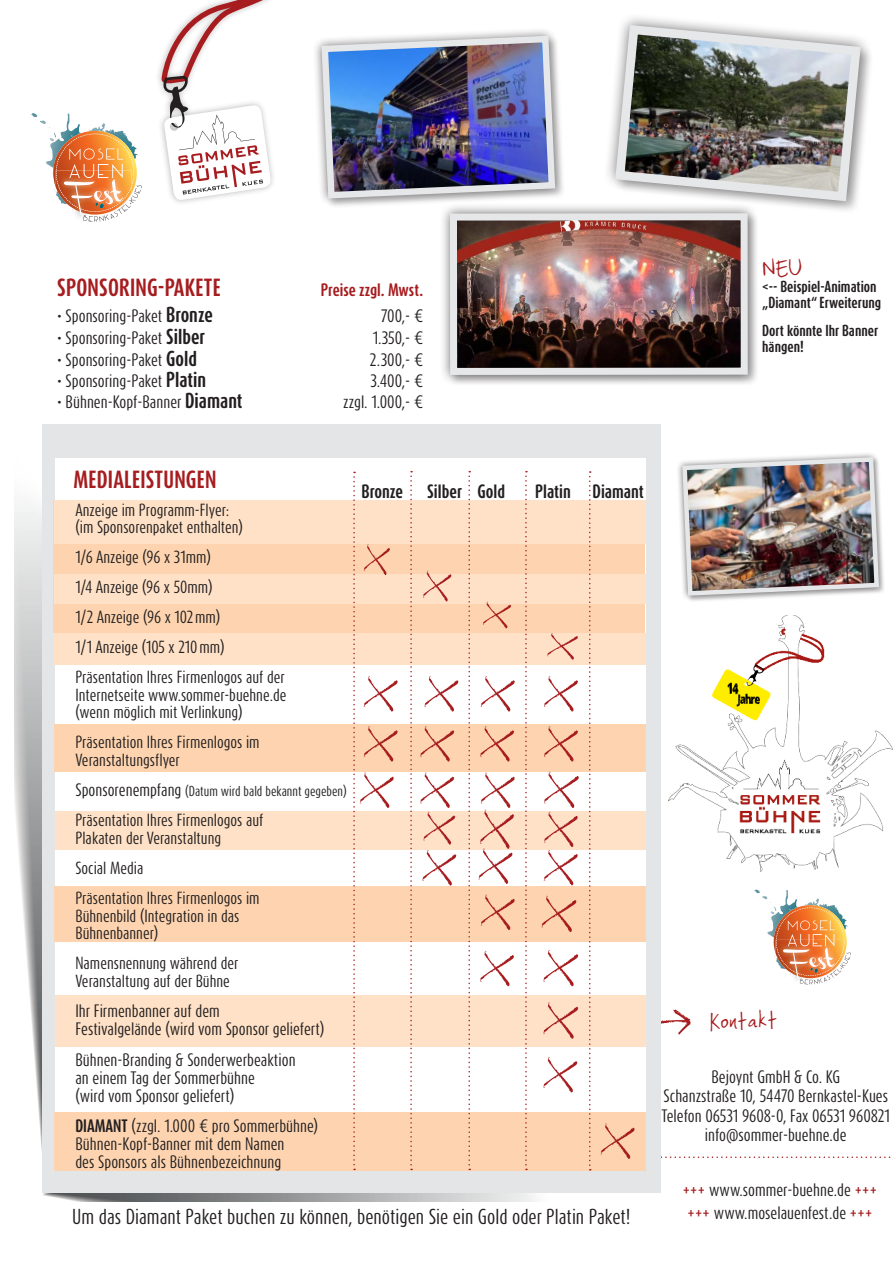
<style>
.page{position:relative;width:893px;height:1263px;background:#fff}
.page>*{position:absolute;margin:0;border:0;box-sizing:border-box;transform-origin:0 0}
.t1{font:24.3px "Faraco Hand";color:#a61c1f}
.t2{font:700 20.7px "Dax Compact Pro";letter-spacing:.01em;color:#a61c1f}
.t3{font:18px "Dax Compact Pro";color:#231f20}
.t4{font:700 16.05px "Dax Compact Pro";color:#231f20}
.t5{font:15px/18px "Dax Compact Pro";color:#231f20}
.t6{font:700 15px "Dax Compact Pro";color:#a61c1f}
.t7{font:14.7px/17.5px "Dax Compact Pro";color:#231f20}
.t8{font:700 13.35px/15.9px "Dax Compact Pro";color:#231f20}
.t9{font:12px "Dax Compact Pro";color:#231f20}
.s1{font-weight:700;font-size:18px}
.s2{font-size:15px}
.s3{font-weight:700}
.s4{font-weight:500;color:#a61c1f}
</style>
<div class="page">
<svg style="left:158px;top:0;width:115px;height:201px"></svg>
<svg style="left:31px;top:113px;width:111px;height:109px"></svg>
<svg style="left:53px;top:1193px;width:482px;height:9px;background:#9d9fa0"></svg>
<svg style="left:15px;top:488px;width:28px;height:685px"></svg>
<div style="left:43px;top:424px;width:618px;height:769px;background:#e4e5e7"></div>
<div style="left:55px;top:458px;width:591px;height:663px;background:#fff"></div>
<div style="left:54px;top:1112px;width:592px;height:58px;background:#fdd4af"></div>
<div style="left:54px;top:724px;width:592px;height:47px;background:#fdd4af"></div>
<div style="left:54px;top:633px;width:592px;height:31px;background:#fee1c6"></div>
<div style="left:55px;top:995px;width:591px;height:51px;background:#fee1c6"></div>
<div style="left:54px;top:886px;width:592px;height:55px;background:#fdd4af"></div>
<div style="left:55px;top:811px;width:591px;height:39px;background:#fee1c6"></div>
<div style="left:54px;top:500px;width:591px;height:132px;background:#fdd4af"></div>
<div style="left:55px;top:500px;width:591px;height:44px;background:#fee1c6"></div>
<div style="left:54px;top:575px;width:592px;height:29px;background:#fee1c6"></div>
<svg style="left:410px;top:471px;width:2px;height:699px"></svg>
<svg style="left:468px;top:471px;width:2px;height:699px"></svg>
<svg style="left:525px;top:471px;width:2px;height:699px"></svg>
<svg style="left:420px;top:726px;width:34px;height:36px"></svg>
<svg style="left:480px;top:951px;width:34px;height:35px"></svg>
<svg style="left:423px;top:570px;width:28px;height:31px"></svg>
<svg style="left:483px;top:601px;width:28px;height:27px"></svg>
<svg style="left:424px;top:676px;width:35px;height:35px"></svg>
<svg style="left:481px;top:676px;width:34px;height:35px"></svg>
<svg style="left:480px;top:726px;width:34px;height:36px"></svg>
<svg style="left:353px;top:472px;width:45px;height:698px"></svg>
<svg style="left:420px;top:772px;width:36px;height:113px"></svg>
<svg style="left:479px;top:772px;width:36px;height:112px"></svg>
<svg style="left:481px;top:894px;width:34px;height:36px"></svg>
<div style="left:440px;top:203px;width:318px;height:183px;background:#231f20;opacity:.61"></div>
<img style="left:458px;top:221px;width:282px;height:146px">
<div style="left:450px;top:213px;width:298px;height:162px;border:7px solid #e6e7e9"></div>
<svg style="left:315px;top:30px;width:250px;height:179px"></svg>
<img style="left:318px;top:32px;width:240px;height:170px">
<svg style="left:601px;top:17px;width:269px;height:199px"></svg>
<img style="left:610px;top:20px;width:255px;height:186px">
<svg style="left:537px;top:453px;width:356px;height:717px"></svg>
<h2 class="t2" style="left:57px;top:274px;width:165px">SPONSORING-PAKETE</h2>
<p class="t6" style="left:321px;top:280px;width:104px">Preise zzgl. Mwst.</p>
<p class="t5" style="left:57px;top:307px;width:157px">• Sponsoring-Paket <span class="s1">Bronze</span></p>
<p class="t5" style="left:381px;top:307px;width:43px">700,- €</p>
<p class="t5" style="left:57px;top:329px;width:150px">• Sponsoring-Paket <span class="s1">Silber</span></p>
<p class="t5" style="left:373px;top:329px;width:52px">1.350,- €</p>
<p class="t5" style="left:57px;top:350px;width:141px">• Sponsoring-Paket <span class="s1">Gold</span></p>
<p class="t5" style="left:370px;top:350px;width:55px">2.300,- €</p>
<p class="t5" style="left:57px;top:372px;width:151px">• Sponsoring-Paket <span class="s1">Platin</span></p>
<p class="t5" style="left:370px;top:372px;width:54px">3.400,- €</p>
<p class="t5" style="left:57px;top:393px;width:187px">• Bühnen-Kopf-Banner <span class="s1">Diamant</span></p>
<p class="t5" style="left:343px;top:393px;width:81px">zzgl. 1.000,- €</p>
<p class="t8" style="left:762px;top:279px;width:121px">&lt;-- Beispiel-Animation „Diamant“ Erweiterung</p>
<p class="t8" style="left:762px;top:322px;width:118px">Dort könnte Ihr Banner hängen!</p>
<h2 class="t2" style="left:73px;top:466px;width:145px">MEDIALEISTUNGEN</h2>
<p class="t7" style="left:75px;top:501px;width:169px">Anzeige im Programm-Flyer: (im Sponsorenpaket enthalten)</p>
<p class="t7" style="left:75px;top:542px;width:211px;line-height:30px">1/6 Anzeige (96 x 31mm)<br>1/4 Anzeige (96 x 50mm)<br>1/2 Anzeige (96 x 102mm)<br>1/1 Anzeige (105 x 210mm)<br>Präsentation Ihres Firmenlogos auf der</p>
<p class="t7" style="left:75px;top:686px;width:213px">Internetseite www.sommer-buehne.de (wenn möglich mit Verlinkung)</p>
<p class="t7" style="left:75px;top:734px;width:186px">Präsentation Ihres Firmenlogos im<br>Veranstaltungsflyer</p>
<p class="t9" style="left:75px;top:784px;width:273px"><span class="s2">Sponsorenempfang</span> (Datum wird bald bekannt gegeben)</p>
<p class="t7" style="left:75px;top:812px;width:190px">Präsentation Ihres Firmenlogos auf<br>Plakaten der Veranstaltung</p>
<p class="t7" style="left:75px;top:853px;width:186px;line-height:30px">Social Media<br>Präsentation Ihres Firmenlogos im</p>
<p class="t7" style="left:75px;top:907px;width:165px">Bühnenbild (Integration in das<br>Bühnenbanner)</p>
<p class="t7" style="left:75px;top:954px;width:165px">Namensnennung während der<br>Veranstaltung auf der Bühne</p>
<p class="t5" style="left:75px;top:1002px;width:251px">Ihr Firmenbanner auf dem<br>Festivalgelände (wird vom Sponsor geliefert)</p>
<p class="t5" style="left:75px;top:1050px;width:222px">Bühnen-Branding &amp; Sonderwerbeaktion an einem Tag der Sommerbühne<br>(wird vom Sponsor geliefert)</p>
<p class="t5" style="left:75px;top:1117px;width:244px"><span class="s3">DIAMANT</span> (zzgl. 1.000 € pro Sommerbühne)<br>Bühnen-Kopf-Banner mit dem Namen<br>des Sponsors als Bühnenbezeichnung</p>
<p class="t4" style="left:361px;top:481px;width:43px">Bronze</p>
<p class="t4" style="left:427px;top:481px;width:80px">Silber Gold</p>
<p class="t4" style="left:535px;top:481px;width:37px">Platin</p>
<p class="t4" style="left:592px;top:481px;width:53px">Diamant</p>
<p class="t3" style="left:72px;top:1205px;width:560px">Um das Diamant Paket buchen zu können, benötigen Sie ein Gold oder Platin Paket!</p>
<h1 class="t1" style="left:709px;top:1007px;width:69px;rotate:-2deg">Kontakt</h1>
<p class="t5" style="left:661px;top:1067px;width:230px;line-height:19.5px;text-align:center">Bejoynt GmbH &amp; Co. KG<br>Schanzstraße 10, 54470 Bernkastel-Kues<br>Telefon 06531 9608-0, Fax 06531 960821 info@sommer-buehne.de</p>
<p class="t5" style="left:683px;top:1178px;width:196px;line-height:23.7px;text-align:center"><span class="s4">+++</span> www.sommer-buehne.de <span class="s4">+++ +++</span> www.moselauenfest.de <span class="s4">+++</span></p>
</div>
